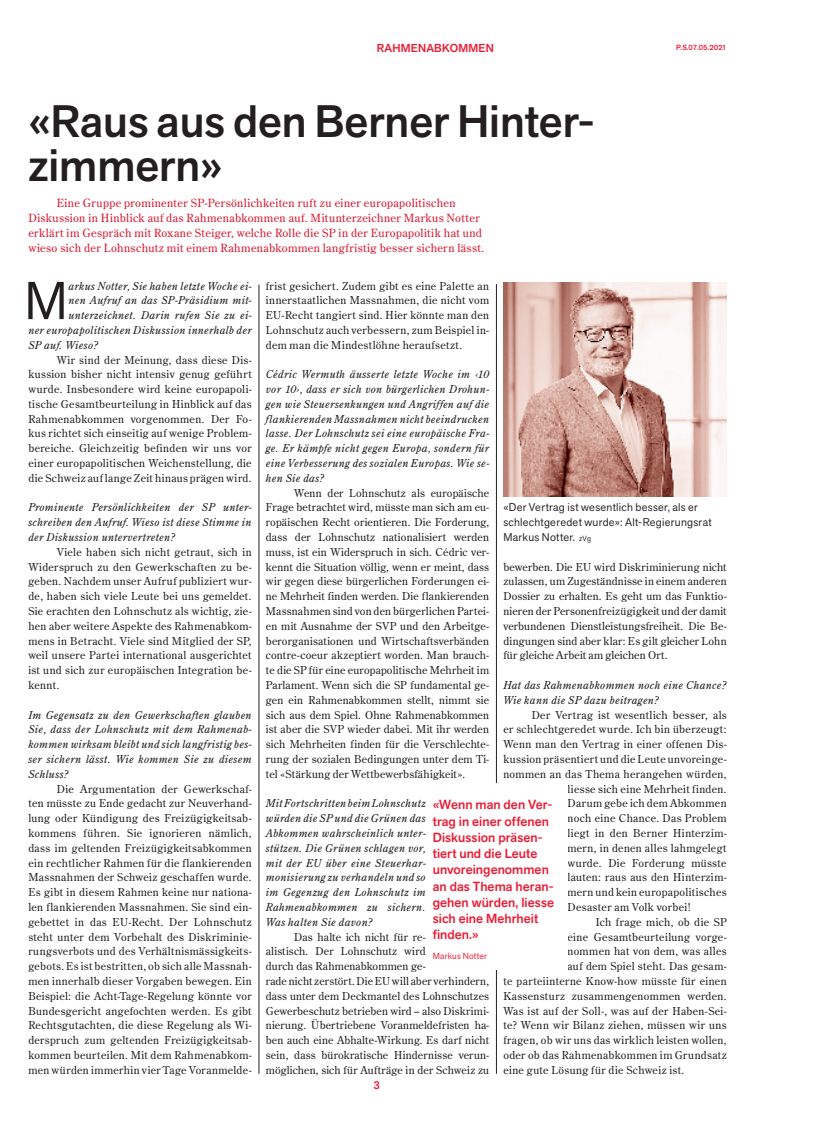
<style>
.page{position:relative;width:833px;height:1134px;background:#fff}
.page>*{position:absolute;margin:0;border:0;box-sizing:border-box;transform-origin:0 0}
.t1{font:52.75px "Akzid Grtsk Next";color:#231f20}
.t2{font:500 45px/43.8px "Akzid Grtsk Next";color:#231f20}
.t3{font:500 13.12px/16.2px "Akzid Grtsk Next";letter-spacing:.005em;color:#ed1a33}
.t4{font:500 11.5px "Akzid Grtsk Next";letter-spacing:.02em;color:#ed1a33}
.t5{font:11.25px/15px "Century Old Style Std";letter-spacing:.03em;color:#dc172f;text-align:center}
.t6{font:500 11.25px "Akzid Grtsk Next";color:#ed1a33}
.t7{font:11.12px/14.8px "Akzid Grtsk Next";letter-spacing:.025em;color:#231f20}
.t8{font:10.75px/14.8px "Century Old Style Std";letter-spacing:.03em;color:#231f20;text-align:justify}
.t9{font:italic 10.75px/14.8px "Century Old Style Std";letter-spacing:.03em;color:#231f20;text-align:justify}
.t10{font:10.75px/14.8px "Century Old Style Std";letter-spacing:.01em;color:#231f20}
.t11{font:8.75px "Akzid Grtsk Next";letter-spacing:.02em;color:#ed1a33}
.t12{font:500 7.5px "Akzid Grtsk Next";color:#ed1a33}
.s1{font-size:7.5px}
</style>
<div class="page">
<hr style="left:496px;top:284px;width:1px;height:790px;background:#231f20">
<hr style="left:259px;top:285px;width:1px;height:789px;background:#231f20">
<div style="left:426px;top:783px;width:141px;height:187px;background:#fff"></div>
<img style="left:503px;top:283px;width:223px;height:214px">
<p class="t4" style="left:377px;top:41px;width:119px">RAHMENABKOMMEN</p>
<p class="t12" style="left:676px;top:42px;width:52px">P.S.07.05.2021</p>
<h2 class="t2" style="left:28px;top:100px;width:564px">«Raus aus den Berner Hinter&shy;zimmern»</h2>
<p class="t5" style="left:28px;top:195px;width:457px">Eine Gruppe prominenter SP-Persönlichkeiten ruft zu einer europapolitischen Diskussion in Hinblick auf das Rahmenabkommen auf. Mitunterzeichner Markus Notter erklärt im Gespräch mit Roxane Steiger, welche Rolle die SP in der Europapolitik hat und wieso sich der Lohnschutz mit einem Rahmenabkommen langfristig besser sichern lässt.</p>
<h1 class="t1" style="left:24px;top:266px;width:45px">M</h1>
<p class="t9" style="left:68px;top:278px;width:185px">arkus Notter, Sie haben letzte Woche ei-</p>
<p class="t9" style="left:68px;top:293px;width:185px">nen Aufruf an das SP-Präsidium mit-</p>
<p class="t9" style="left:68px;top:308px;width:185px">unterzeichnet. Darin rufen Sie zu ei-</p>
<p class="t9" style="left:28px;top:323px;width:225px">ner europapolitischen Diskussion innerhalb der</p>
<p class="t9" style="left:28px;top:337px;width:71px">SP auf. Wieso?</p>
<p class="t8" style="left:28px;top:352px;width:225px;text-indent:28px">Wir sind der Meinung, dass diese Dis&shy;kussion bisher nicht intensiv genug geführt wurde. Insbesondere wird keine europapoli&shy;tische Gesamtbeurteilung in Hinblick auf das Rahmenabkommen vorgenommen. Der Fo&shy;kus richtet sich einseitig auf wenige Problem&shy;bereiche. Gleichzeitig befinden wir uns vor einer europapolitischen Weichenstellung, die die Schweiz auf lange Zeit hinaus prägen wird.</p>
<p class="t9" style="left:28px;top:500px;width:225px">Prominente Persönlichkeiten der SP unter&shy;schreiben den Aufruf. Wieso ist diese Stimme in der Diskussion untervertreten?</p>
<p class="t8" style="left:28px;top:544px;width:225px;text-indent:28px">Viele haben sich nicht getraut, sich in Widerspruch zu den Gewerkschaften zu be&shy;geben. Nachdem unser Aufruf publiziert wur&shy;de, haben sich viele Leute bei uns gemeldet.<br>Sie erachten den Lohnschutz als wichtig, zie&shy;hen aber weitere Aspekte des Rahmenabkom&shy;mens in Betracht. Viele sind Mitglied der SP, weil unsere Partei international ausgerichtet ist und sich zur europäischen Integration be&shy;kennt.</p>
<p class="t9" style="left:28px;top:707px;width:225px">Im Gegensatz zu den Gewerkschaften glauben Sie, dass der Lohnschutz mit dem Rahmenab&shy;kommen wirksam bleibt und sich langfristig bes&shy;ser sichern lässt. Wie kommen Sie zu diesem Schluss?</p>
<p class="t8" style="left:28px;top:781px;width:225px;text-indent:28px">Die Argumentation der Gewerkschaf&shy;ten müsste zu Ende gedacht zur Neuverhand&shy;lung oder Kündigung des Freizügigkeitsab&shy;kommens führen. Sie ignorieren nämlich, dass im geltenden Freizügigkeitsabkommen ein rechtlicher Rahmen für die flankierenden Massnahmen der Schweiz geschaffen wurde.<br>Es gibt in diesem Rahmen keine nur nationa&shy;len flankierenden Massnahmen. Sie sind ein&shy;gebettet in das EU-Recht. Der Lohnschutz steht unter dem Vorbehalt des Diskriminie&shy;rungsverbots und des Verhältnismässigkeits&shy;gebots. Es ist bestritten, ob sich alle Massnah&shy;men innerhalb dieser Vorgaben bewegen. Ein Beispiel: die Acht-Tage-Regelung könnte vor Bundesgericht angefochten werden. Es gibt Rechtsgutachten, die diese Regelung als Wi&shy;derspruch zum geltenden Freizügigkeitsab&shy;kommen beurteilen. Mit dem Rahmenabkom&shy;men würden immerhin vier Tage Voranmelde-</p>
<p class="t8" style="left:266px;top:278px;width:225px">frist gesichert. Zudem gibt es eine Palette an innerstaatlichen Massnahmen, die nicht vom EU-Recht tangiert sind. Hier könnte man den Lohnschutz auch verbessern, zum Beispiel in&shy;dem man die Mindestlöhne heraufsetzt.</p>
<p class="t9" style="left:266px;top:367px;width:225px">Cédric Wermuth äusserte letzte Woche im ‹10 vor 10›, dass er sich von bürgerlichen Drohun&shy;gen wie Steuersenkungen und Angriffen auf die flankierenden Massnahmen nicht beeindrucken lasse. Der Lohnschutz sei eine europäische Fra&shy;ge. Er kämpfe nicht gegen Europa, sondern für eine Verbesserung des sozialen Europas. Wie se&shy;hen Sie das?</p>
<p class="t8" style="left:266px;top:485px;width:225px;text-indent:28px">Wenn der Lohnschutz als europäische Frage betrachtet wird, müsste man sich am eu&shy;ropäischen Recht orientieren. Die Forderung, dass der Lohnschutz nationalisiert werden muss, ist ein Widerspruch in sich. Cédric ver&shy;kennt die Situation völlig, wenn er meint, dass wir gegen diese bürgerlichen Forderungen ei&shy;ne Mehrheit finden werden. Die flankierenden Massnahmen sind von den bürgerlichen Partei&shy;en mit Ausnahme der SVP und den Arbeitge&shy;berorganisationen und Wirtschaftsverbänden contre-coeur akzeptiert worden. Man brauch&shy;te die SP für eine europapolitische Mehrheit im Parlament. Wenn sich die SP fundamental ge&shy;gen ein Rahmenabkommen stellt, nimmt sie sich aus dem Spiel. Ohne Rahmenabkommen ist aber die SVP wieder dabei. Mit ihr werden sich Mehrheiten finden für die Verschlechte&shy;rung der sozialen Bedingungen unter dem Ti&shy;tel «Stärkung der Wettbewerbsfähigkeit».</p>
<p class="t9" style="left:266px;top:796px;width:162px">Mit Fortschritten beim Lohnschutz würden die SP und die Grünen das Abkommen wahrscheinlich unter&shy;stützen. Die Grünen schlagen vor, mit der EU über eine Steuerhar&shy;monisierung zu verhandeln und so im Gegenzug den Lohnschutz im Rahmenabkommen zu sichern.<br>Was halten Sie davon?</p>
<p class="t10" style="left:266px;top:929px;width:225px;text-indent:28px">Das halte ich nicht für re-<br>alistisch. Der Lohnschutz wird<br>durch das Rahmenabkommen ge-<br>rade nicht zerstört. Die EU will aber verhindern, dass unter dem Deckmantel des Lohnschutzes Gewerbeschutz betrieben wird – also Diskrimi&shy;nierung. Übertriebene Voranmeldefristen ha&shy;ben auch eine Abhalte-Wirkung. Es darf nicht sein, dass bürokratische Hindernisse verun&shy;möglichen, sich für Aufträge in der Schweiz zu</p>
<p class="t7" style="left:503px;top:500px;width:210px">«Der Vertrag ist wesentlich besser, als er schlechtgeredet wurde»: Alt-Regierungsrat<br>Markus Notter. <span class="s1">zVg</span></p>
<p class="t8" style="left:503px;top:559px;width:225px">bewerben. Die EU wird Diskriminierung nicht zulassen, um Zugeständnisse in einem anderen Dossier zu erhalten. Es geht um das Funktio&shy;nieren der Personenfreizügigkeit und der damit verbundenen Dienstleistungsfreiheit. Die Be&shy;dingungen sind aber klar: Es gilt gleicher Lohn für gleiche Arbeit am gleichen Ort.</p>
<p class="t9" style="left:503px;top:678px;width:225px">Hat das Rahmenabkommen noch eine Chance?<br>Wie kann die SP dazu beitragen?</p>
<p class="t8" style="left:532px;top:707px;width:196px">Der Vertrag ist wesentlich besser, als</p>
<p class="t8" style="left:503px;top:722px;width:225px">er schlechtgeredet wurde. Ich bin überzeugt:</p>
<p class="t8" style="left:503px;top:737px;width:225px">Wenn man den Vertrag in einer offenen Dis-</p>
<p class="t8" style="left:503px;top:751px;width:225px">kussion präsentiert und die Leute unvoreinge-</p>
<p class="t8" style="left:503px;top:766px;width:225px">nommen an das Thema herangehen würden,</p>
<p class="t8" style="left:567px;top:781px;width:161px">liesse sich eine Mehrheit finden.</p>
<p class="t8" style="left:567px;top:796px;width:161px">Darum gebe ich dem Abkommen</p>
<p class="t8" style="left:567px;top:811px;width:161px">noch eine Chance. Das Problem</p>
<p class="t8" style="left:567px;top:825px;width:161px">liegt in den Berner Hinterzim-</p>
<p class="t8" style="left:567px;top:840px;width:161px">mern, in denen alles lahmgelegt</p>
<p class="t8" style="left:567px;top:855px;width:161px">wurde. Die Forderung müsste</p>
<p class="t8" style="left:567px;top:870px;width:161px">lauten: raus aus den Hinterzim-</p>
<p class="t8" style="left:567px;top:885px;width:161px">mern und kein europapolitisches</p>
<p class="t8" style="left:567px;top:899px;width:125px">Desaster am Volk vorbei!</p>
<p class="t8" style="left:596px;top:914px;width:132px">Ich frage mich, ob die SP</p>
<p class="t8" style="left:567px;top:929px;width:161px">eine Gesamtbeurteilung vorge-</p>
<p class="t8" style="left:567px;top:944px;width:161px">nommen hat von dem, was alles</p>
<p class="t8" style="left:567px;top:959px;width:161px">auf dem Spiel steht. Das gesam-</p>
<p class="t8" style="left:503px;top:973px;width:225px">te parteiinterne Know-how müsste für einen</p>
<p class="t8" style="left:503px;top:988px;width:225px">Kassensturz zusammengenommen werden.</p>
<p class="t8" style="left:503px;top:1003px;width:225px">Was ist auf der Soll-, was auf der Haben-Sei-</p>
<p class="t8" style="left:503px;top:1018px;width:225px">te? Wenn wir Bilanz ziehen, müssen wir uns</p>
<p class="t8" style="left:503px;top:1033px;width:225px">fragen, ob wir uns das wirklich leisten wollen,</p>
<p class="t8" style="left:503px;top:1047px;width:225px">oder ob das Rahmenabkommen im Grundsatz</p>
<p class="t8" style="left:503px;top:1062px;width:182px">eine gute Lösung für die Schweiz ist.</p>
<p class="t3" style="left:433px;top:796px;width:123px">«Wenn man den Ver&shy;trag in einer offenen<br>Diskussion präsen&shy;tiert und die Leute unvoreingenommen an das Thema heran&shy;gehen würden, liesse sich eine Mehrheit finden.»</p>
<p class="t11" style="left:433px;top:951px;width:56px">Markus Notter</p>
<p class="t6" style="left:373px;top:1078px;width:8px">3</p>
</div>
